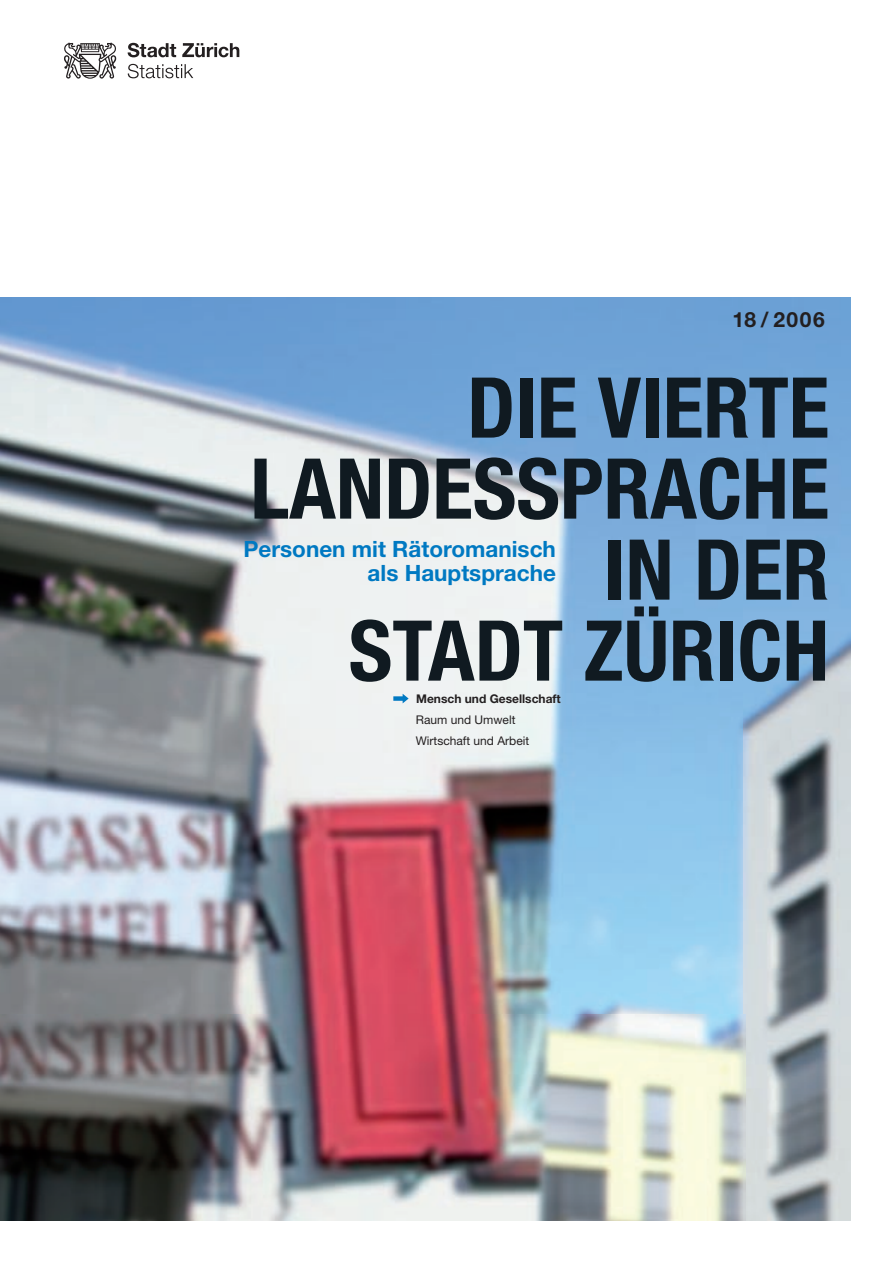
<style>
.page{position:relative;width:893px;height:1263px;background:#fff}
.page>*{position:absolute;margin:0;border:0;box-sizing:border-box;transform-origin:0 0}
.t1{font:700 condensed 84px/81px "Helvetica Neue LT";color:#101a21;text-align:right}
.t2{font:700 22.5px/24px "Helvetica Neue LT";color:#0079c2;text-align:right}
.t3{font:700 21px "Helvetica Neue LT";letter-spacing:.075em;color:#231f20}
.t4{font:12px/21px "Helvetica Neue LT";color:#231f20}
.t5{font:700 12px "Helvetica Neue LT";color:#231f20}
</style>
<div class="page">
<img style="left:0;top:298px;width:850px;height:922px">
<svg style="left:128px;top:43px;width:48px;height:14px"></svg>
<svg style="left:182px;top:43px;width:57px;height:14px"></svg>
<svg style="left:128px;top:64px;width:65px;height:14px"></svg>
<svg style="left:64px;top:43px;width:52px;height:36px"></svg>
<svg style="left:393px;top:694px;width:16px;height:9px"></svg>
<p class="t3" style="left:732px;top:306px;width:94px">18 / 2006</p>
<h1 class="t1" style="left:250px;top:366px;width:580px">DIE VIERTE<br>LANDESSPRACHE<br>IN DER<br>STADT ZÜRICH</h1>
<p class="t5" style="left:416px;top:691px;width:146px">Mensch und Gesellschaft</p>
<p class="t4" style="left:416px;top:709px;width:115px">Raum und Umwelt<br>Wirtschaft und Arbeit</p>
<p class="t2" style="left:244px;top:537px;width:314px">Personen mit Rätoromanisch als Hauptsprache</p>
</div>
